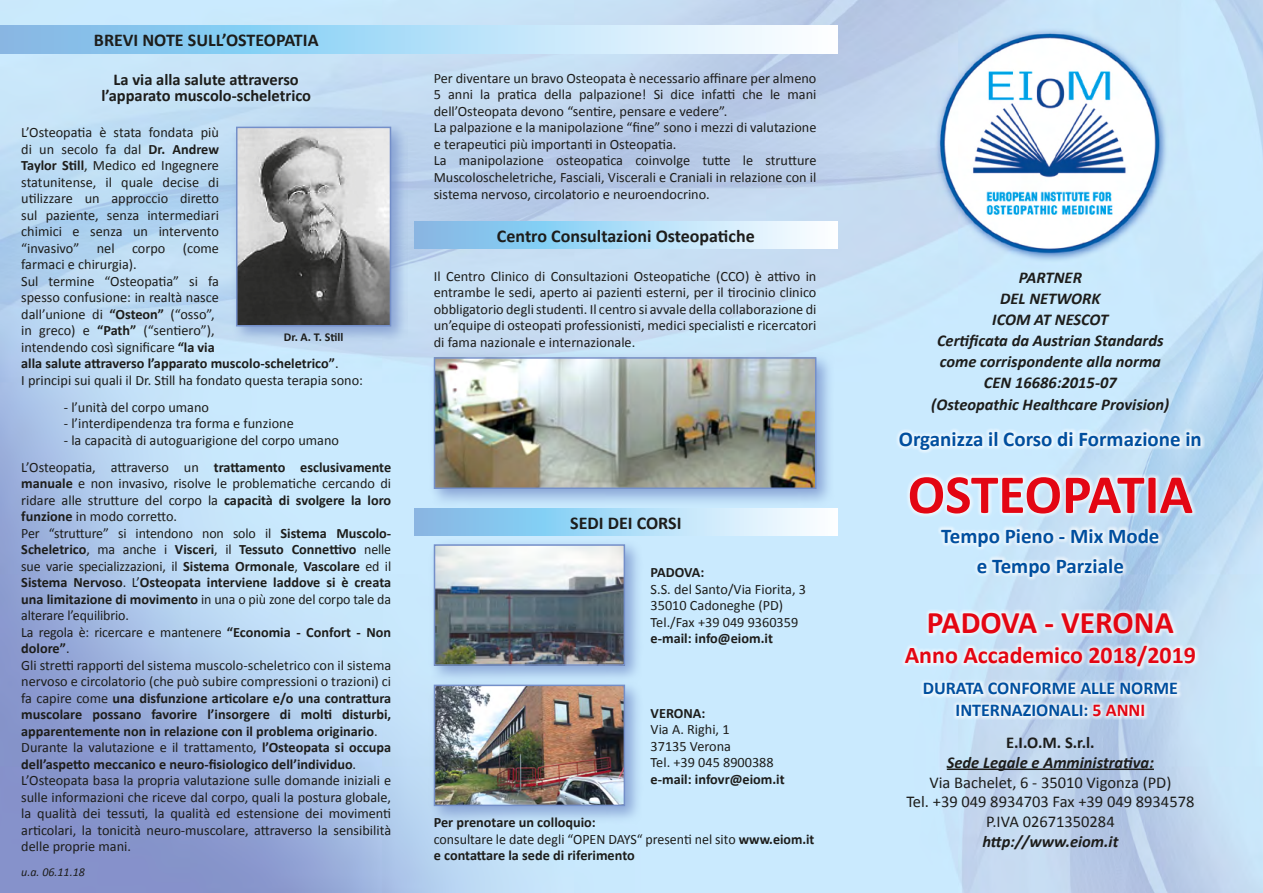
<style>
.page{position:relative;width:1263px;height:893px;background:#fff}
.page>*{position:absolute;margin:0;border:0;box-sizing:border-box;transform-origin:0 0}
.t1{font:700 55.5px "Calibri";color:#e30613}
.t2{font:700 31.5px "Calibri";color:#e30613}
.t3{font:700 24px "Calibri";color:#e30613}
.t4{font:700 21px/30px "Calibri";color:#004f9f;text-align:center}
.t5{font:700 18px "Calibri";color:#1d1d1b}
.t6{font:700 18px/21.6px "Calibri";color:#004f9f;text-align:center}
.t7{font:italic 700 16.5px/21px "Calibri";color:#1d1d1b;text-align:center}
.t8{font:16.5px/19.8px "Calibri";color:#1d1d1b;text-align:center}
.t9{font:700 16.5px/16.5px "Calibri";color:#1d1d1b;text-align:center}
.t10{font:14.25px/16.5px "Calibri";color:#1d1d1b}
.t11{font:700 14.25px/16.5px "Calibri";color:#1d1d1b}
.t12{font:700 12px "Calibri";color:#1d1d1b}
.t13{font:italic 12px "Calibri";color:#1d1d1b}
.s1{font-weight:700}
.s2{font-weight:400}
.s3{color:#e30613}
</style>
<div class="page">
<img style="left:0;top:0;width:1263px;height:893px">
<svg style="left:0;top:26px;width:838px;height:27px;background:#b2dcf6"></svg>
<svg style="left:414px;top:221px;width:424px;height:28px;background:#b1dcf6"></svg>
<div style="left:230px;top:121px;width:180px;height:224px;background:#748fc9;opacity:.75"></div>
<img style="left:239px;top:130px;width:149px;height:193px">
<div style="left:236px;top:127px;width:155px;height:199px;border:2px solid #748fc9"></div>
<svg style="left:414px;top:508px;width:424px;height:28px;background:#b1dcf6"></svg>
<div style="left:428px;top:352px;width:407px;height:155px;background:#748fc9;opacity:.75"></div>
<img style="left:437px;top:360px;width:376px;height:126px">
<div style="left:434px;top:357px;width:382px;height:132px;border:2px solid #748fc9"></div>
<div style="left:428px;top:539px;width:215px;height:145px;background:#748fc9;opacity:.75"></div>
<img style="left:437px;top:547px;width:185px;height:116px">
<div style="left:434px;top:544px;width:191px;height:122px;border:2px solid #748fc9"></div>
<div style="left:428px;top:679px;width:215px;height:146px;background:#748fc9;opacity:.75"></div>
<img style="left:437px;top:688px;width:185px;height:115px">
<div style="left:434px;top:685px;width:191px;height:121px;border:2px solid #748fc9"></div>
<svg style="left:896px;top:428px;width:309px;height:292px"></svg>
<hr style="left:947px;top:768px;width:207px;height:2px;background:#1d1d1b">
<p class="t5" style="left:94px;top:29px;width:226px">BREVI NOTE SULL’OSTEOPATIA</p>
<p class="t9" style="left:101px;top:71px;width:211px">La via alla salute attraverso l’apparato muscolo-scheletrico</p>
<p class="t10" style="left:434px;top:70px;width:384px">Per diventare un bravo Osteopata è necessario affinare per almeno 5 anni la pratica della palpazione! Si dice infatti che le mani dell’Osteopata devono “sentire, pensare e vedere”.<br>La palpazione e la manipolazione “fine” sono i mezzi di valutazione e terapeutici più importanti in Osteopatia.<br>La manipolazione osteopatica coinvolge tutte le strutture Muscoloscheletriche, Fasciali, Viscerali e Craniali in relazione con il sistema nervoso, circolatorio e neuroendocrino.</p>
<p class="t10" style="left:21px;top:124px;width:343px">L’Osteopatia è stata fondata più<br>di un secolo fa dal <span class="s1">Dr. Andrew<br>Taylor Still</span>, Medico ed Ingegnere<br>statunitense, il quale decise di<br>utilizzare un approccio diretto<br>sul paziente, senza intermediari<br>chimici e senza un intervento<br>“invasivo” nel corpo (come<br>farmaci e chirurgia).<br>Sul termine “Osteopatia” si fa<br>spesso confusione: in realtà nasce<br>dall’unione di <span class="s1">“Osteon”</span> (“osso”,<br>in greco) e <span class="s1">“Path”</span> (“sentiero”),<br>intendendo così significare <span class="s1">“la via<br>alla salute attraverso l’apparato muscolo-scheletrico”</span>.<br>I principi sui quali il Dr. Still ha fondato questa terapia sono:</p>
<p class="t10" style="left:64px;top:399px;width:147px">- l’unità del corpo umano</p>
<p class="t10" style="left:64px;top:415px;width:231px">- l’interdipendenza tra forma e funzione</p>
<p class="t10" style="left:21px;top:427px;width:371px;line-height:27px;text-indent:43px">- la capacità di autoguarigione del corpo umano<br>L’Osteopatia, attraverso un <span class="s1">trattamento esclusivamente</span></p>
<p class="t10" style="left:21px;top:475px;width:371px"><span class="s1">manuale</span> e non invasivo, risolve le problematiche cercando di ridare alle strutture del corpo la <span class="s1">capacità di svolgere la loro funzione</span> in modo corretto.<br>Per “strutture” si intendono non solo il <span class="s1">Sistema Muscolo-Scheletrico</span>, ma anche i <span class="s1">Visceri</span>, il <span class="s1">Tessuto Connettivo</span> nelle sue varie specializzazioni, il <span class="s1">Sistema Ormonale</span>, <span class="s1">Vascolare</span> ed il <span class="s1">Sistema Nervoso</span>. L’<span class="s1">Osteopata interviene laddove si è creata una limitazione di movimento</span> in una o più zone del corpo tale da alterare l’equilibrio.<br>La regola è: ricercare e mantenere <span class="s1">“Economia - Confort - Non dolore”</span>.<br>Gli stretti rapporti del sistema muscolo-scheletrico con il sistema nervoso e circolatorio (che può subire compressioni o trazioni) ci fa capire come <span class="s1">una disfunzione articolare e/o una contrattura muscolare possano favorire l’insorgere di molti disturbi, apparentemente non in relazione con il problema originario</span>.<br>Durante la valutazione e il trattamento, <span class="s1">l’Osteopata si occupa dell’aspetto meccanico e neuro-fisiologico dell’individuo</span>.<br>L’Osteopata basa la propria valutazione sulle domande iniziali e sulle informazioni che riceve dal corpo, quali la postura globale, la qualità dei tessuti, la qualità ed estensione dei movimenti articolari, la tonicità neuro-muscolare, attraverso la sensibilità delle proprie mani.</p>
<p class="t5" style="left:497px;top:224px;width:259px">Centro Consultazioni Osteopatiche</p>
<p class="t10" style="left:434px;top:268px;width:384px;text-align:justify">Il Centro Clinico di Consultazioni Osteopatiche (CCO) è attivo in entrambe le sedi, aperto ai pazienti esterni, per il tirocinio clinico obbligatorio degli studenti. Il centro si avvale della collaborazione di un’equipe di osteopati professionisti, medici specialisti e ricercatori di fama nazionale e internazionale.</p>
<p class="t12" style="left:284px;top:329px;width:61px">Dr. A. T. Still</p>
<p class="t5" style="left:570px;top:511px;width:113px">SEDI DEI CORSI</p>
<p class="t11" style="left:651px;top:564px;width:55px">PADOVA:</p>
<p class="t10" style="left:651px;top:581px;width:157px">S.S. del Santo/Via Fiorita, 3<br>35010 Cadoneghe (PD)<br>Tel./Fax +39 049 9360359</p>
<p class="t11" style="left:651px;top:630px;width:124px">e-mail: info@eiom.it</p>
<p class="t11" style="left:651px;top:705px;width:56px">VERONA:</p>
<p class="t10" style="left:651px;top:721px;width:125px">Via A. Righi, 1<br>37135 Verona<br>Tel. +39 045 8900388</p>
<p class="t11" style="left:651px;top:771px;width:136px">e-mail: infovr@eiom.it</p>
<p class="t11" style="left:434px;top:814px;width:382px">Per prenotare un colloquio:<br><span class="s2">consultare le date degli “OPEN DAYS“ presenti nel sito</span> www.eiom.it e contattare la sede di riferimento</p>
<p class="t13" style="left:21px;top:864px;width:65px">u.a. 06.11.18</p>
<p class="t7" style="left:931px;top:267px;width:240px">PARTNER<br>DEL NETWORK<br>ICOM AT NESCOT<br>Certificata da Austrian Standards come corrispondente alla norma<br>CEN 16686:2015-07<br>(Osteopathic Healthcare Provision)</p>
<h3 class="t4" style="left:899px;top:424px;width:305px">Organizza il Corso di Formazione in</h3>
<h1 class="t1" style="left:908px;top:459px;width:287px">OSTEOPATIA</h1>
<h3 class="t4" style="left:941px;top:521px;width:220px">Tempo Pieno - Mix Mode e Tempo Parziale</h3>
<h2 class="t2" style="left:927px;top:602px;width:248px">PADOVA - VERONA</h2>
<h3 class="t3" style="left:905px;top:640px;width:293px">Anno Accademico 2018/2019</h3>
<p class="t6" style="left:923px;top:678px;width:257px">DURATA CONFORME ALLE NORME<br>INTERNAZIONALI: <span class="s3">5 ANNI</span></p>
<p class="t9" style="left:1006px;top:734px;width:90px">E.I.O.M. S.r.l.</p>
<p class="t7" style="left:947px;top:751px;width:209px">Sede Legale e Amministrativa:</p>
<p class="t8" style="left:906px;top:772px;width:290px">Via Bachelet, 6 - 35010 Vigonza (PD)<br>Tel. +39 049 8934703 Fax +39 049 8934578<br>P.IVA 02671350284</p>
<p class="t7" style="left:982px;top:830px;width:138px">http://www.eiom.it</p>
</div>
